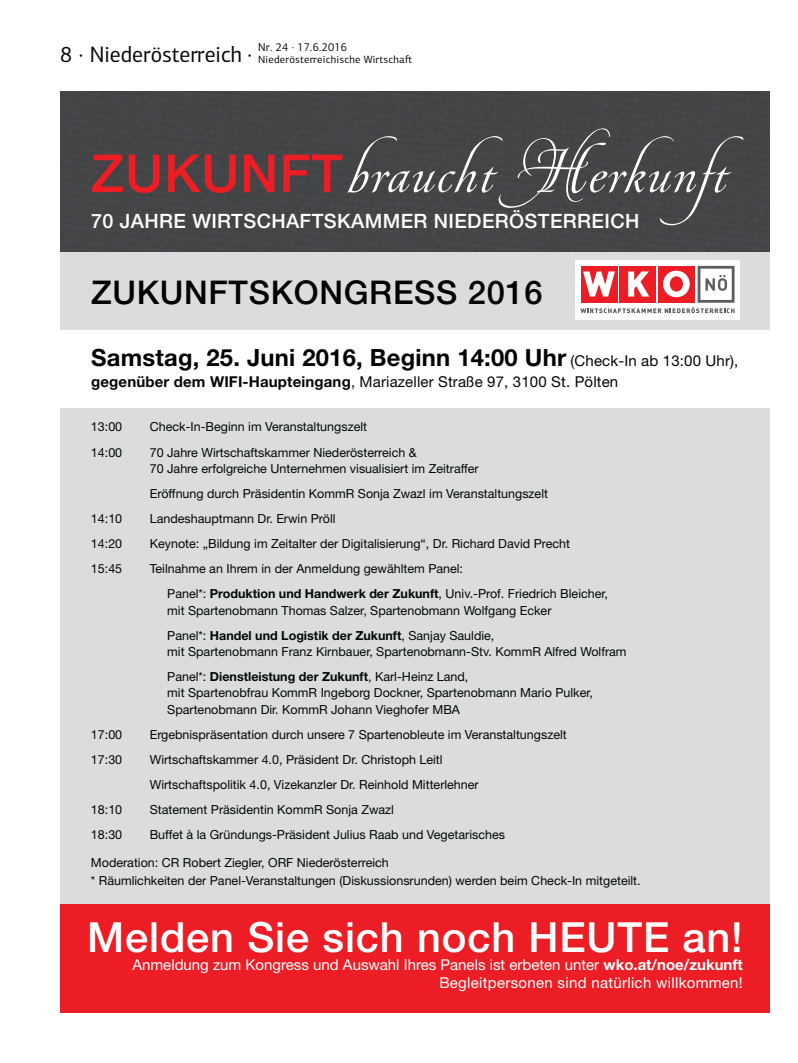
<style>
.page{position:relative;width:798px;height:1063px;background:#fff}
.page>*{position:absolute;margin:0;border:0;box-sizing:border-box;transform-origin:0 0}
.t1{font:85px "Pirouette LT Std";letter-spacing:.02em;color:#fff}
.t2{font:500 41.62px "Helvetica Neue LT Std";letter-spacing:.02em;color:#fff}
.t3{font:500 32.75px "Helvetica Neue LT Std";letter-spacing:.02em;color:#010202}
.t4{font:700 23.75px "Helvetica Neue LT Std";letter-spacing:.01em;color:#010202}
.t5{font:700 23px "Helvetica Neue LT Std";color:#010202}
.t6{font:22.5px "PF Centro Sans Pro";color:#040809;scale:.96 1}
.t7{font:500 19.75px "Helvetica Neue LT Std";letter-spacing:.02em;color:#fff}
.t8{font:15px/18px "Helvetica Neue LT Std";color:#fff;text-align:right}
.t9{font:15px "Helvetica Neue LT Std";letter-spacing:.01em;color:#030806}
.t10{font:12.5px/25.1px "Helvetica Neue LT Std";color:#030806}
.t11{font:11.5px "PF Centro Sans Pro";letter-spacing:.02em;color:#040809;scale:.96 1}
.t12{font:10.62px "PF Centro Sans Pro";letter-spacing:.02em;color:#040809}
.s1{font-family:"Helvetica Neue LT Std";font-weight:500;font-size:52.5px;color:#ec1d24}
.s2{font-weight:400;font-size:15px;color:#030806}
.s3{font-weight:700}
</style>
<div class="page">
<div style="left:60px;top:408px;width:709px;height:500px;background:#dbdcdd"></div>
<div style="left:60px;top:904px;width:709px;height:109px;background:#ec1d24"></div>
<div style="left:60px;top:92px;width:709px;height:160px;background:#444547"></div>
<div style="left:60px;top:252px;width:709px;height:77px;background:#dbdcdd"></div>
<div style="left:575px;top:260px;width:164px;height:60px;background:#fff"></div>
<svg style="left:580px;top:266px;width:154px;height:48px"></svg>
<h3 class="t6" style="left:60px;top:46px;width:201px">8 · Niederösterreich ·</h3>
<p class="t11" style="left:258px;top:43px;width:94px">Nr. 24 · 17.6.2016</p>
<p class="t12" style="left:258px;top:55px;width:155px">Niederösterreichische Wirtscha-</p>
<h1 class="t1" style="left:91px;top:114px;width:692px"><span class="s1">ZUKUNFT</span>braucht Herkunft</h1>
<h3 class="t7" style="left:91px;top:214px;width:549px">70 JAHRE WIRTSCHAFTSKAMMER NIEDERÖSTERREICH</h3>
<h3 class="t3" style="left:91px;top:267px;width:453px">ZUKUNFTSKONGRESS 2016</h3>
<h3 class="t5" style="left:91px;top:300px;width:452px">Samstag, 25. Juni 2016, Beginn 14:00 Uhr</h3>
<h3 class="t4" style="left:91px;top:349px;width:648px">Samstag, 25. Juni 2016, Beginn 14:00 Uhr <span class="s2">(Check-In ab 13:00 Uhr),</span></h3>
<p class="t9" style="left:91px;top:376px;width:528px"><span class="s3">gegenüber dem WIFI-Haupteingang</span>, Mariazeller Straße 97, 3100 St. Pölten</p>
<p class="t10" style="left:91px;top:416px;width:33px">13:00</p>
<p class="t10" style="left:150px;top:416px;width:219px">Check-In-Beginn im Veranstaltungszelt</p>
<p class="t10" style="left:91px;top:441px;width:33px">14:00</p>
<p class="t10" style="left:150px;top:445px;width:330px;line-height:16.2px">70 Jahre Wirtschaftskammer Niederösterreich &amp;<br>70 Jahre erfolgreiche Unternehmen visualisiert im Zeitraffer</p>
<p class="t10" style="left:150px;top:482px;width:399px">Eröffnung durch Präsidentin KommR Sonja Zwazl im Veranstaltungszelt</p>
<p class="t10" style="left:91px;top:508px;width:33px">14:10</p>
<p class="t10" style="left:150px;top:508px;width:187px">Landeshauptmann Dr. Erwin Pröll</p>
<p class="t10" style="left:91px;top:533px;width:33px">14:20</p>
<p class="t10" style="left:150px;top:533px;width:422px">Keynote: „Bildung im Zeitalter der Digitalisierung“, Dr. Richard David Precht</p>
<p class="t10" style="left:91px;top:558px;width:33px">15:45</p>
<p class="t10" style="left:167px;top:558px;width:442px;text-indent:-18px">Teilnahme an Ihrem in der Anmeldung gewähltem Panel:<br>Panel*: <span class="s3">Produktion und Handwerk der Zukunft</span>, Univ.-Prof. Friedrich Bleicher,</p>
<p class="t10" style="left:167px;top:599px;width:385px">mit Spartenobmann Thomas Salzer, Spartenobmann Wolfgang Ecker<br>Panel*: <span class="s3">Handel und Logistik der Zukunft</span>, Sanjay Sauldie,</p>
<p class="t10" style="left:167px;top:640px;width:460px">mit Spartenobmann Franz Kirnbauer, Spartenobmann-Stv. KommR Alfred Wolfram<br>Panel*: <span class="s3">Dienstleistung der Zukunft</span>, Karl-Heinz Land,</p>
<p class="t10" style="left:167px;top:686px;width:427px;line-height:16.2px">mit Spartenobfrau KommR Ingeborg Dockner, Spartenobmann Mario Pulker,<br>Spartenobmann Dir. KommR Johann Vieghofer MBA</p>
<p class="t10" style="left:91px;top:723px;width:33px">17:00</p>
<p class="t10" style="left:150px;top:723px;width:418px">Ergebnispräsentation durch unsere 7 Spartenobleute im Veranstaltungszelt</p>
<p class="t10" style="left:91px;top:748px;width:33px">17:30</p>
<p class="t10" style="left:150px;top:748px;width:330px">Wirtschaftskammer 4.0, Präsident Dr. Christoph Leitl<br>Wirtschaftspolitik 4.0, Vizekanzler Dr. Reinhold Mitterlehner</p>
<p class="t10" style="left:91px;top:799px;width:33px">18:10</p>
<p class="t10" style="left:150px;top:799px;width:246px">Statement Präsidentin KommR Sonja Zwazl</p>
<p class="t10" style="left:91px;top:824px;width:33px">18:30</p>
<p class="t10" style="left:150px;top:824px;width:356px">Buffet à la Gründungs-Präsident Julius Raab und Vegetarisches</p>
<p class="t10" style="left:91px;top:854px;width:551px;line-height:18.8px">Moderation: CR Robert Ziegler, ORF Niederösterreich<br>* Räumlichkeiten der Panel-Veranstaltungen (Diskussionsrunden) werden beim Check-In mitgeteilt.</p>
<h2 class="t2" style="left:87px;top:923px;width:656px">Melden Sie sich noch HEUTE an!</h2>
<p class="t8" style="left:132px;top:958px;width:611px">Anmeldung zum Kongress und Auswahl Ihres Panels ist erbeten unter <span class="s3">wko.at/noe/zukunft<br></span>Begleitpersonen sind natürlich willkommen!</p>
</div>
